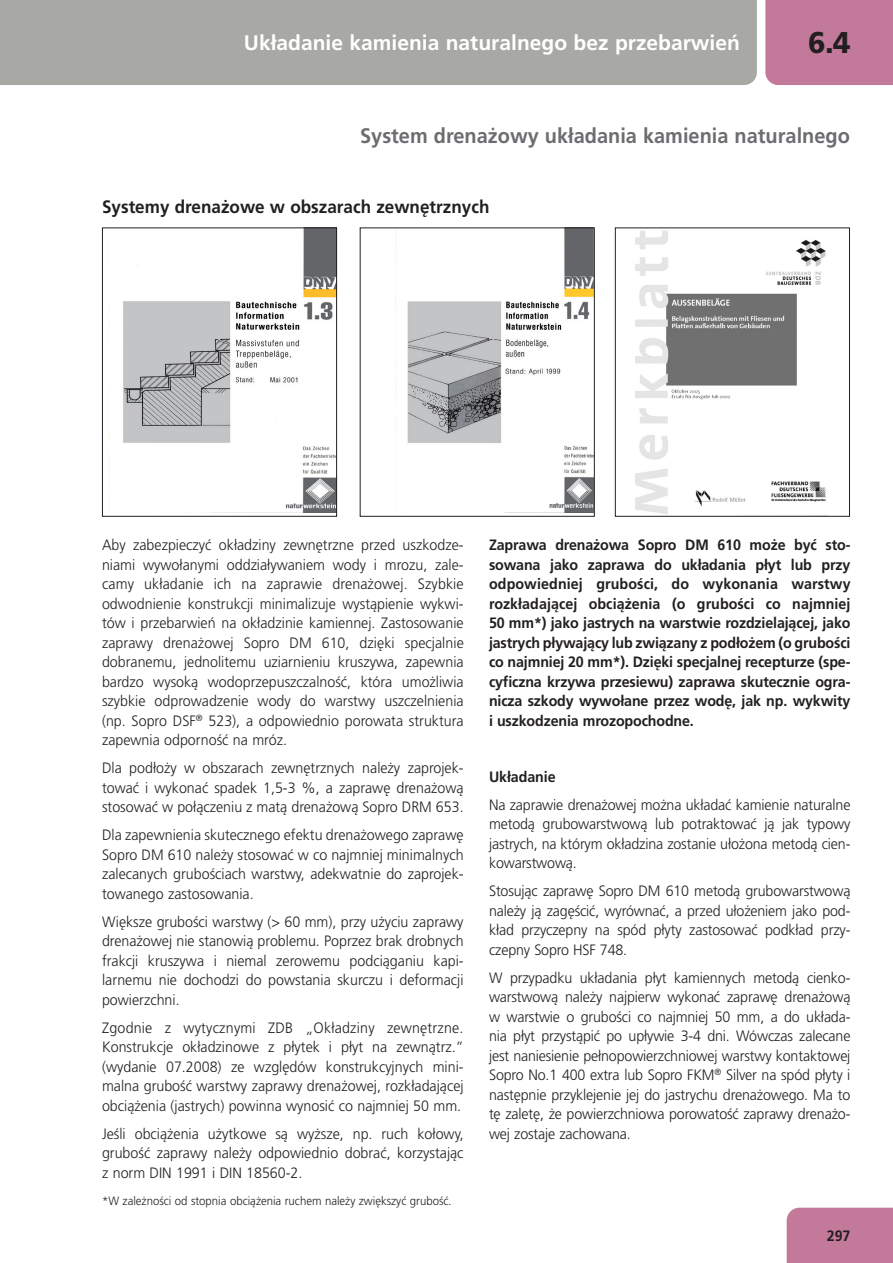
<style>
.page{position:relative;width:893px;height:1263px;background:#fff}
.page>*{position:absolute;margin:0;border:0;box-sizing:border-box;transform-origin:0 0}
._01_Ziffer{font:900 30px "Frutiger LT Com";color:#231f20;scale:.95 1}
._11_KAP_Überschrift{font:700 21px "Frutiger LT Com";color:#6c6d70;scale:.95 1}
.t1{font:700 21px "Frutiger LT Com";color:#fff}
._16_Überschrift{font:700 18px "Frutiger LT Com";color:#231f20;scale:.95 1}
._11_copy_10_2{font:300 15px/19.5px "Frutiger LT Com";color:#231f20;text-align:justify;scale:.95 1}
._11_copy_10_2-2{font:700 15px/19.5px "Frutiger LT Com";letter-spacing:-.01em;color:#231f20;text-align:justify;scale:.95 1}
._11_copy_10{font:700 15px "Frutiger LT Com";letter-spacing:-.005em;color:#231f20;scale:.95 1}
._32_BU_L{font:300 12px "Frutiger LT Com";color:#231f20;scale:.95 1}
</style>
<div class="page">
<div style="left:787px;top:1208px;width:106px;height:55px;background:#c37a9a"></div>
<div style="left:765px;top:0;width:128px;height:85px;background:#c37a9a"></div>
<div style="left:1px;top:0;width:756px;height:85px;background:#a8a8a5"></div>
<svg style="left:0;top:0;width:1px;height:85px"></svg>
<img style="left:108px;top:229px;width:227px;height:283px">
<div style="left:102px;top:227px;width:235px;height:290px;border:1px solid #231f20"></div>
<img style="left:395px;top:229px;width:198px;height:283px">
<div style="left:360px;top:227px;width:235px;height:290px;border:1px solid #231f20"></div>
<img style="left:636px;top:231px;width:190px;height:283px">
<div style="left:615px;top:227px;width:235px;height:290px;border:1px solid #231f20"></div>
<h2 class="t1" style="left:244px;top:30px;width:498px">Układanie kamienia naturalnego bez przebarwień</h2>
<p class="_01_Ziffer" style="left:808px;top:24px;width:46px">6.4</p>
<p class="_11_KAP_Überschrift" style="left:360px;top:124px;width:517px">System drenażowy układania kamienia naturalnego</p>
<p class="_16_Überschrift" style="left:102px;top:197px;width:409px">Systemy drenażowe w obszarach zewnętrznych</p>
<p class="_11_copy_10_2" style="left:102px;top:535px;width:382px">Aby zabezpieczyć okładziny zewnętrzne przed uszkodze&shy;niami wywołanymi oddziaływaniem wody i mrozu, zale&shy;camy układanie ich na zaprawie drenażowej. Szybkie odwodnienie konstrukcji minimalizuje wystąpienie wykwi&shy;tów i przebarwień na okładzinie kamiennej. Zastosowanie zaprawy drenażowej Sopro DM 610, dzięki specjalnie dobranemu, jednolitemu uziarnieniu kruszywa, zapewnia bardzo wysoką wodoprzepuszczalność, która umożliwia szybkie odprowadzenie wody do warstwy uszczelnienia (np. Sopro DSF<sup>®</sup> 523), a odpowiednio porowata struktura zapewnia odporność na mróz.</p>
<p class="_11_copy_10_2" style="left:102px;top:758px;width:382px">Dla podłoży w obszarach zewnętrznych należy zaprojek&shy;tować i wykonać spadek 1,5-3 %, a zaprawę drenażową stosować w połączeniu z matą drenażową Sopro DRM 653.</p>
<p class="_11_copy_10_2" style="left:102px;top:825px;width:382px">Dla zapewnienia skutecznego efektu drenażowego zaprawę Sopro DM 610 należy stosować w co najmniej minimalnych zalecanych grubościach warstwy, adekwatnie do zaprojek&shy;towanego zastosowania.</p>
<p class="_11_copy_10_2" style="left:102px;top:912px;width:382px">Większe grubości warstwy (&gt; 60 mm), przy użyciu zaprawy drenażowej nie stanowią problemu. Poprzez brak drobnych frakcji kruszywa i niemal zerowemu podciąganiu kapi&shy;larnemu nie dochodzi do powstania skurczu i deformacji powierzchni.</p>
<p class="_11_copy_10_2" style="left:102px;top:1018px;width:382px">Zgodnie z wytycznymi ZDB „Okładziny zewnętrzne.<br>Konstrukcje okładzinowe z płytek i płyt na zewnątrz.” (wydanie 07.2008) ze względów konstrukcyjnych mini&shy;malna grubość warstwy zaprawy drenażowej, rozkładającej obciążenia (jastrych) powinna wynosić co najmniej 50 mm.</p>
<p class="_11_copy_10_2" style="left:102px;top:1124px;width:382px">Jeśli obciążenia użytkowe są wyższe, np. ruch kołowy, grubość zaprawy należy odpowiednio dobrać, korzystając z norm DIN 1991 i DIN 18560-2.</p>
<p class="_32_BU_L" style="left:102px;top:1194px;width:370px">*W zależności od stopnia obciążenia ruchem należy zwiększyć grubość.</p>
<p class="_11_copy_10_2-2" style="left:489px;top:535px;width:382px">Zaprawa drenażowa Sopro DM 610 może być sto&shy;sowana jako zaprawa do układania płyt lub przy odpowiedniej grubości, do wykonania warstwy rozkładającej obciążenia (o grubości co najmniej 50 mm*) jako jastrych na warstwie rozdzielającej, jako jastrych pływający lub związany z podłożem (o grubości co najmniej 20 mm*). Dzięki specjalnej recepturze (spe&shy;cyficzna krzywa przesiewu) zaprawa skutecznie ogra&shy;nicza szkody wywołane przez wodę, jak np. wykwity i uszkodzenia mrozopochodne.</p>
<p class="_11_copy_10" style="left:489px;top:768px;width:72px">Układanie</p>
<p class="_11_copy_10_2" style="left:489px;top:795px;width:382px">Na zaprawie drenażowej można układać kamienie naturalne metodą grubowarstwową lub potraktować ją jak typowy jastrych, na którym okładzina zostanie ułożona metodą cien&shy;kowarstwową.</p>
<p class="_11_copy_10_2" style="left:489px;top:881px;width:382px">Stosując zaprawę Sopro DM 610 metodą grubowarstwową należy ją zagęścić, wyrównać, a przed ułożeniem jako pod&shy;kład przyczepny na spód płyty zastosować podkład przy&shy;czepny Sopro HSF 748.</p>
<p class="_11_copy_10_2" style="left:489px;top:968px;width:382px">W przypadku układania płyt kamiennych metodą cienko&shy;warstwową należy najpierw wykonać zaprawę drenażową w warstwie o grubości co najmniej 50 mm, a do układa&shy;nia płyt przystąpić po upływie 3-4 dni. Wówczas zalecane jest naniesienie pełnopowierzchniowej warstwy kontaktowej Sopro No.1 400 extra lub Sopro FKM<sup>®</sup> Silver na spód płyty i następnie przyklejenie jej do jastrychu drenażowego. Ma to tę zaletę, że powierzchniowa porowatość zaprawy drenażo&shy;wej zostaje zachowana.</p>
<p class="_11_copy_10_2-2" style="left:827px;top:1226px;width:26px">297</p>
</div>
